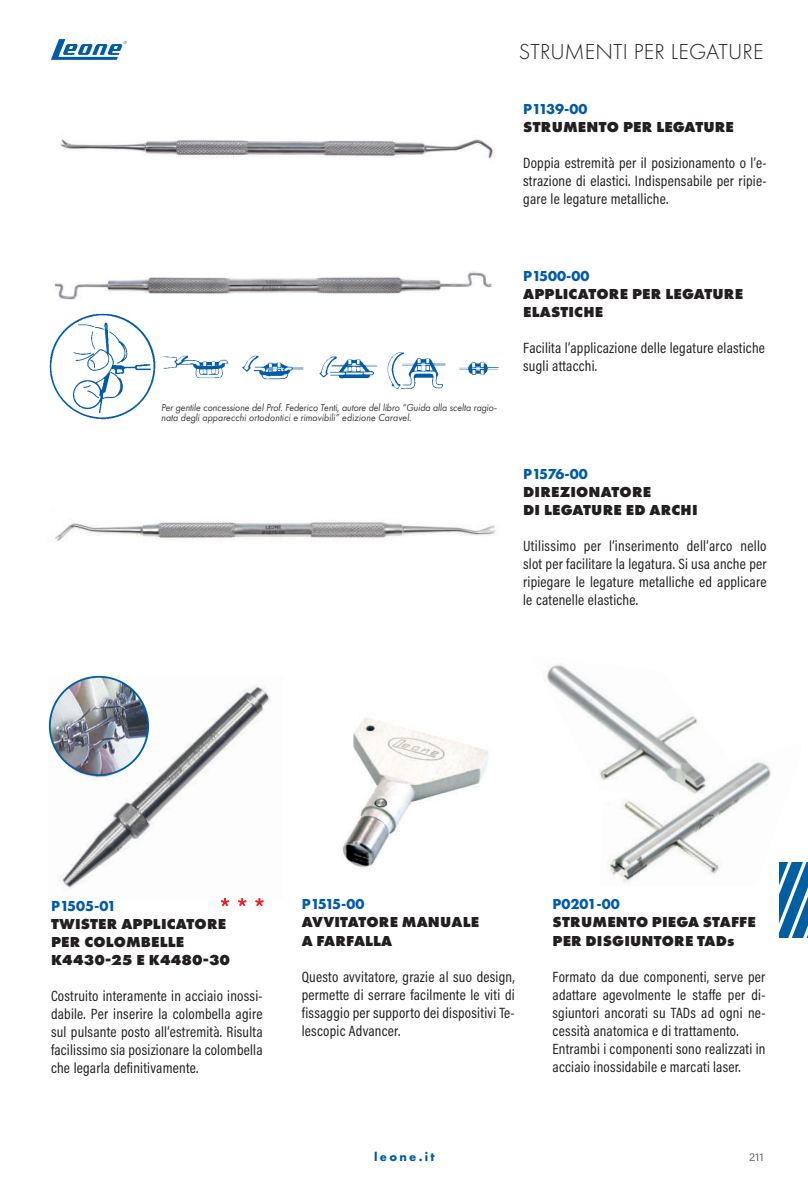
<style>
.page{position:relative;width:808px;height:1191px;background:#fff}
.page>*{position:absolute;margin:0;border:0;box-sizing:border-box;transform-origin:0 0}
.t1{font:300 22.5px "Futura PT";letter-spacing:.005em;color:#231f20}
.t2{font:15px/18px "Acumin Pro Cond";letter-spacing:.015em;color:#231f20;text-align:justify}
.t3{font:800 15px/18px "Futura PT";letter-spacing:.01em;color:#231f20}
.t4{font:700 15px "Futura PT";color:#015aaa}
.t5{font:700 12.75px "Futura PT";letter-spacing:.18em;color:#015aaa}
.t6{font:11.55px "Acumin Pro";color:#6c6d70}
.t7{font:italic 10.5px/9.4px "Futura PT";letter-spacing:-.01em;color:#3e3e3f;scale:.95 1}
</style>
<div class="page">
<svg style="left:779px;top:862px;width:29px;height:75px"></svg>
<svg style="left:51px;top:39px;width:76px;height:21px"></svg>
<img style="left:49px;top:313px;width:450px;height:107px">
<img style="left:60px;top:139px;width:435px;height:20px">
<img style="left:55px;top:522px;width:442px;height:19px">
<img style="left:54px;top:271px;width:438px;height:29px">
<img style="left:608px;top:762px;width:194px;height:124px">
<img style="left:49px;top:676px;width:222px;height:213px">
<img style="left:50px;top:677px;width:98px;height:98px;border-radius:49px">
<div style="left:49px;top:676px;width:100px;height:100px;border:2px solid #005fa0;border-radius:50%"></div>
<svg style="left:221px;top:898px;width:43px;height:8px"></svg>
<img style="left:342px;top:718px;width:147px;height:152px">
<img style="left:546px;top:664px;width:185px;height:134px">
<h1 class="t1" style="left:519px;top:39px;width:246px">STRUMENTI PER LEGATURE</h1>
<p class="t4" style="left:523px;top:99px;width:66px">P1139-00</p>
<p class="t3" style="left:523px;top:117px;width:212px">STRUMENTO PER LEGATURE</p>
<p class="t2" style="left:523px;top:153px;width:245px">Doppia estremità per il posizionamento o l’e&shy;strazione di elastici. Indispensabile per ripie&shy;gare le legature metalliche.</p>
<p class="t7" style="left:161px;top:403px;width:355px">Per gentile concessione del Prof. Federico Tenti, autore del libro “Guida alla scelta ragio&shy;nata degli apparecchi ortodontici e rimovibili” edizione Caravel.</p>
<p class="t4" style="left:523px;top:266px;width:68px">P1500-00</p>
<p class="t3" style="left:523px;top:285px;width:221px">APPLICATORE PER LEGATURE<br>ELASTICHE</p>
<p class="t2" style="left:523px;top:338px;width:243px">Facilita l’applicazione delle legature elastiche sugli attacchi.</p>
<p class="t4" style="left:523px;top:464px;width:66px">P1576-00</p>
<p class="t3" style="left:523px;top:483px;width:176px">DIREZIONATORE<br>DI LEGATURE ED ARCHI</p>
<p class="t2" style="left:523px;top:537px;width:245px">Utilissimo per l’inserimento dell’arco nello slot per facilitare la legatura. Si usa anche per ripiegare le legature metalliche ed applicare le catenelle elastiche.</p>
<p class="t4" style="left:51px;top:896px;width:67px">P1505-01</p>
<p class="t3" style="left:51px;top:914px;width:181px">TWISTER APPLICATORE<br>PER COLOMBELLE<br>K4430-25 E K4480-30</p>
<p class="t2" style="left:51px;top:986px;width:213px">Costruito interamente in acciaio inossi&shy;dabile. Per inserire la colombella agire sul pulsante posto all’estremità. Risulta facilissimo sia posizionare la colombella che legarla definitivamente.</p>
<p class="t4" style="left:302px;top:894px;width:64px">P1515-00</p>
<p class="t3" style="left:302px;top:913px;width:179px">AVVITATORE MANUALE<br>A FARFALLA</p>
<p class="t2" style="left:302px;top:967px;width:214px">Questo avvitatore, grazie al suo design, permette di serrare facilmente le viti di fissaggio per supporto dei dispositivi Te&shy;lescopic Advancer.</p>
<p class="t4" style="left:552px;top:894px;width:69px">P0201-00</p>
<p class="t3" style="left:553px;top:913px;width:205px">STRUMENTO PIEGA STAFFE<br>PER DISGIUNTORE TADs</p>
<p class="t2" style="left:552px;top:967px;width:214px;text-align:left">Formato da due componenti, serve per adattare agevolmente le staffe per di&shy;sgiuntori ancorati su TADs ad ogni ne&shy;cessità anatomica e di trattamento.<br>Entrambi i componenti sono realizzati in acciaio inossidabile e marcati laser.</p>
<p class="t5" style="left:374px;top:1148px;width:62px">leone.it</p>
<p class="t6" style="left:749px;top:1149px;width:16px">211</p>
</div>
